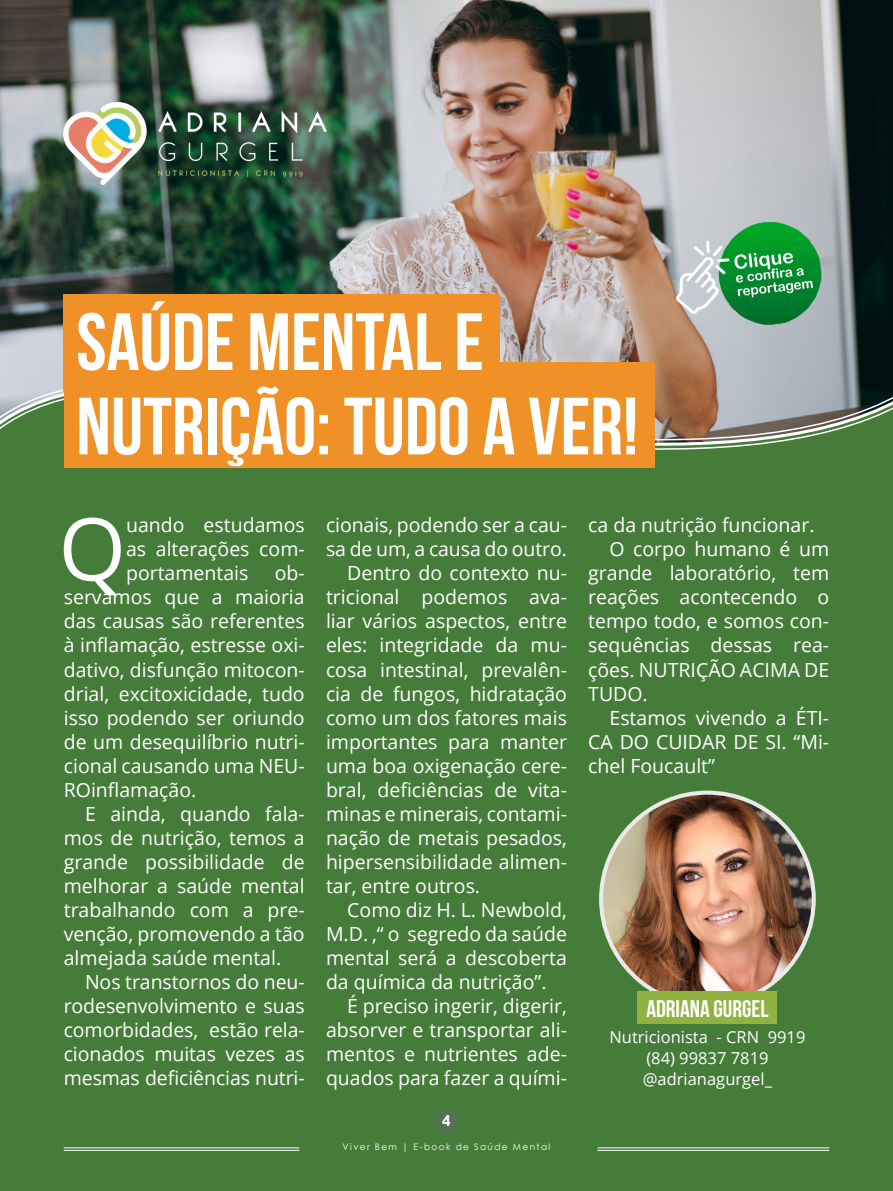
<style>
.page{position:relative;width:893px;height:1191px;background:#467c3a}
.page>*{position:absolute;margin:0;border:0;box-sizing:border-box;transform-origin:0 0}
.Capitular{font:86.7px "Open Sans";color:#fff}
.Retranca{font:700 81px "Bebas Neue";color:#fff}
.Assinatura{font:24px "Bebas Neue";color:#fff}
.Ebook{font:19.5px/24px "Open Sans";color:#fff;text-align:justify}
.Capitular-2{font:19.5px/24px "Open Sans";color:#fff;text-align:justify}
.Assinatura-2{font:16.5px "Open Sans";color:#fff}
.t1{font:700 15px "Century Gothic";color:#fff}
.t2{font:9px "Century Gothic";letter-spacing:.15em;color:#fff}
</style>
<div class="page">
<hr style="left:64px;top:1147px;width:235px;height:1px;background:#fff">
<hr style="left:64px;top:1150px;width:235px;height:1px;background:#fff">
<div style="left:435px;top:1109px;width:23px;height:24px;background:#557154;border-radius:50%"></div>
<hr style="left:597px;top:1147px;width:232px;height:1px;background:#fff">
<hr style="left:597px;top:1150px;width:232px;height:1px;background:#fff">
<img style="left:0;top:0;width:893px;height:468px">
<div style="left:64px;top:294px;width:436px;height:97px;background:#ef9127"></div>
<div style="left:64px;top:362px;width:590px;height:106px;background:#ef9127"></div>
<img style="left:601px;top:792px;width:213px;height:213px;border-radius:106px">
<div style="left:638px;top:991px;width:139px;height:33px;background:#90b240"></div>
<img style="left:64px;top:102px;width:262px;height:82px">
<img style="left:665px;top:219px;width:162px;height:113px">
<p class="Retranca" style="left:76px;top:297px;width:409px">SAÚDE MENTAL E</p>
<p class="Retranca" style="left:76px;top:382px;width:563px">NUTRIÇÃO: TUDO A VER!</p>
<p class="Capitular" style="left:58px;top:489px;width:69px">Q</p>
<p class="Capitular-2" style="left:126px;top:513px;width:180px">uando estudamos as alterações com&shy;portamentais</p>
<p class="Capitular-2" style="left:64px;top:561px;width:242px;text-indent:211px">ob&shy;servamos que a maioria das causas são referentes à inflamação, estresse oxi&shy;dativo, disfunção mitocon&shy;drial, excitoxicidade, tudo isso podendo ser oriundo de um desequilíbrio nutri&shy;cional causando uma NEU-ROinflamação.</p>
<p class="Ebook" style="left:64px;top:801px;width:242px;text-indent:21px">E ainda, quando fala&shy;mos de nutrição, temos a grande possibilidade de melhorar a saúde mental trabalhando com a pre&shy;venção, promovendo a tão almejada saúde mental.</p>
<p class="Ebook" style="left:64px;top:969px;width:242px;text-indent:21px">Nos transtornos do neu&shy;rodesenvolvimento e suas comorbidades, estão rela&shy;cionados muitas vezes as mesmas deficiências nutri-</p>
<p class="Ebook" style="left:588px;top:513px;width:228px">ca da nutrição funcionar.</p>
<p class="Ebook" style="left:588px;top:537px;width:242px;text-indent:21px">O corpo humano é um grande laboratório, tem reações acontecendo o tempo todo, e somos con&shy;sequências dessas rea&shy;ções. NUTRIÇÃO ACIMA DE TUDO.</p>
<p class="Ebook" style="left:588px;top:705px;width:242px;text-indent:21px">Estamos vivendo a ÉTI-CA DO CUIDAR DE SI. “Mi&shy;chel Foucault”</p>
<p class="Ebook" style="left:326px;top:513px;width:242px">cionais, podendo ser a cau&shy;sa de um, a causa do outro.</p>
<p class="Ebook" style="left:326px;top:561px;width:242px;text-indent:21px">Dentro do contexto nu&shy;tricional podemos ava&shy;liar vários aspectos, entre eles: integridade da mu&shy;cosa intestinal, prevalên&shy;cia de fungos, hidratação como um dos fatores mais importantes para manter uma boa oxigenação cere&shy;bral, deficiências de vita&shy;minas e minerais, contami&shy;nação de metais pesados, hipersensibilidade alimen&shy;tar, entre outros.</p>
<p class="Ebook" style="left:326px;top:897px;width:242px;text-indent:21px">Como diz H. L. Newbold, M.D. ,“ o segredo da saúde mental será a descoberta da química da nutrição”.</p>
<p class="Ebook" style="left:326px;top:993px;width:242px;text-indent:21px">É preciso ingerir, digerir, absorver e transportar ali&shy;mentos e nutrientes ade&shy;quados para fazer a quími-</p>
<p class="Assinatura" style="left:646px;top:995px;width:124px">ADRIANA GURGEL</p>
<p class="Assinatura-2" style="left:609px;top:1025px;width:198px">Nutricionista - CRN 9919</p>
<p class="Assinatura-2" style="left:646px;top:1046px;width:124px">(84) 99837 7819</p>
<p class="Assinatura-2" style="left:643px;top:1067px;width:131px">@adrianagurgel_</p>
<p class="t1" style="left:442px;top:1111px;width:10px">4</p>
<p class="t2" style="left:343px;top:1140px;width:209px">Viver Bem | E-book de Saúde Mental</p>
</div>
